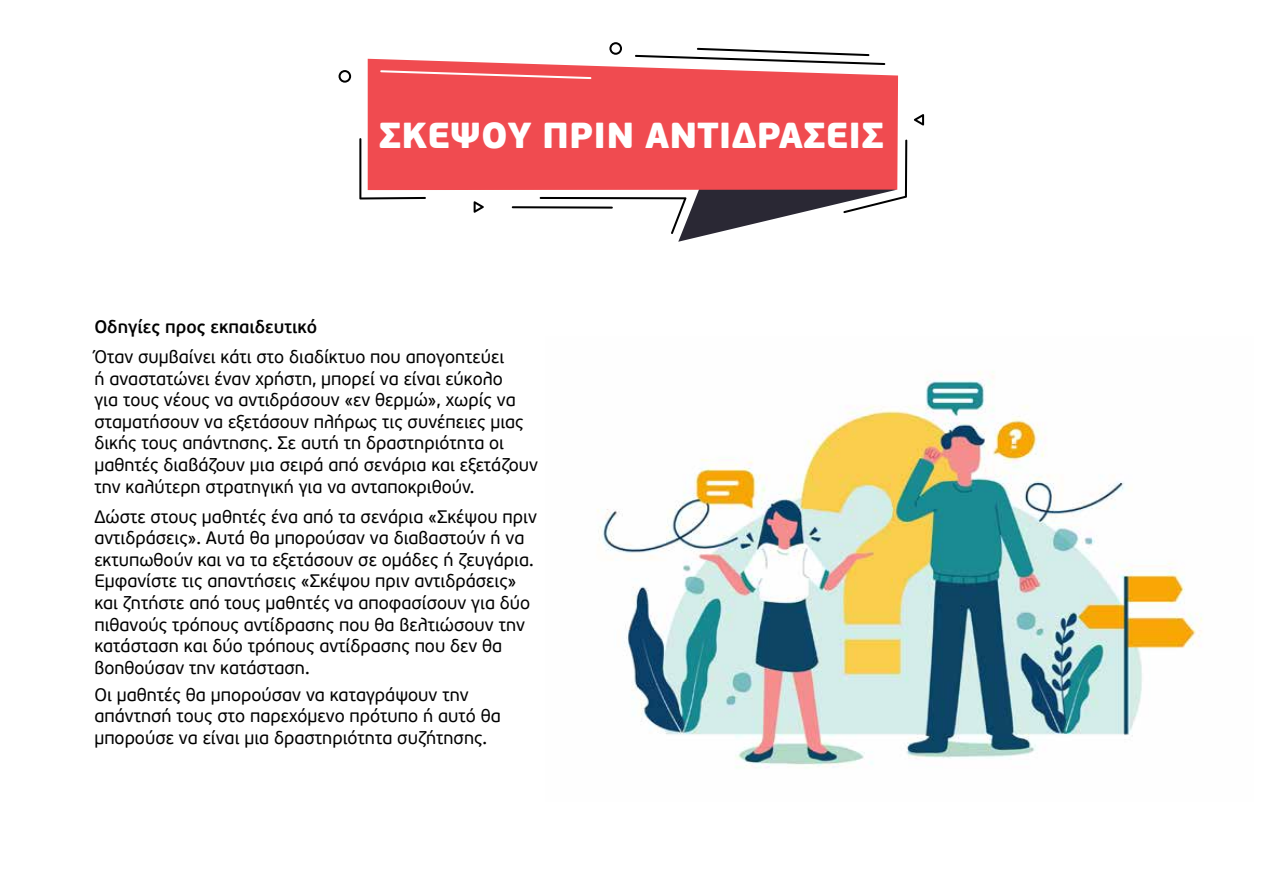
<style>
.page{position:relative;width:1263px;height:893px;background:#fff}
.page>*{position:absolute;margin:0;border:0;box-sizing:border-box;transform-origin:0 0}
.t1{font:900 36px "PF Beau Sans Pro";color:#fff}
.t2{font:18px/21.6px "PF Beau Sans Pro";color:#000}
.t3{font:600 18px "PF Beau Sans Pro";color:#000}
</style>
<div class="page">
<div style="left:368px;top:59px;width:530px;height:131px;background:#f04b50"></div>
<svg style="left:540px;top:140px;width:367px;height:102px"></svg>
<svg style="left:380px;top:70px;width:211px;height:9px;background:#f37377"></svg>
<svg style="left:359px;top:138px;width:67px;height:61px"></svg>
<svg style="left:339px;top:70px;width:12px;height:13px"></svg>
<svg style="left:609px;top:42px;width:13px;height:13px"></svg>
<svg style="left:914px;top:114px;width:10px;height:12px"></svg>
<svg style="left:474px;top:201px;width:10px;height:12px"></svg>
<svg style="left:635px;top:48px;width:250px;height:17px"></svg>
<hr style="left:512px;top:206px;width:101px;height:3px;background:#010101">
<img style="left:597px;top:371px;width:606px;height:397px">
<h1 class="t1" style="left:379px;top:112px;width:507px">ΣΚΕΨΟΥ ΠΡΙΝ ΑΝΤΙΔΡΑΣΕΙΣ</h1>
<p class="t3" style="left:94px;top:316px;width:224px">Οδηγίες προς εκπαιδευτικό</p>
<p class="t2" style="left:94px;top:346px;width:445px">Όταν συμβαίνει κάτι στο διαδίκτυο που απογοητεύει<br>ή αναστατώνει έναν χρήστη, μπορεί να είναι εύκολο<br>για τους νέους να αντιδράσουν «εν θερμώ», χωρίς να σταματήσουν να εξετάσουν πλήρως τις συνέπειες μιας δικής τους απάντησης. Σε αυτή τη δραστηριότητα οι μαθητές διαβάζουν μια σειρά από σενάρια και εξετάζουν την καλύτερη στρατηγική για να ανταποκριθούν.</p>
<p class="t2" style="left:94px;top:506px;width:444px">Δώστε στους μαθητές ένα από τα σενάρια «Σκέψου πριν αντιδράσεις». Αυτά θα μπορούσαν να διαβαστούν ή να εκτυπωθούν και να τα εξετάσουν σε ομάδες ή ζευγάρια.<br>Εμφανίστε τις απαντήσεις «Σκέψου πριν αντιδράσεις» και ζητήστε από τους μαθητές να αποφασίσουν για δύο πιθανούς τρόπους αντίδρασης που θα βελτιώσουν την κατάσταση και δύο τρόπους αντίδρασης που δεν θα βοηθούσαν την κατάσταση.</p>
<p class="t2" style="left:94px;top:684px;width:408px">Οι μαθητές θα μπορούσαν να καταγράψουν την απάντησή τους στο παρεχόμενο πρότυπο ή αυτό θα μπορούσε να είναι μια δραστηριότητα συζήτησης.</p>
</div>
